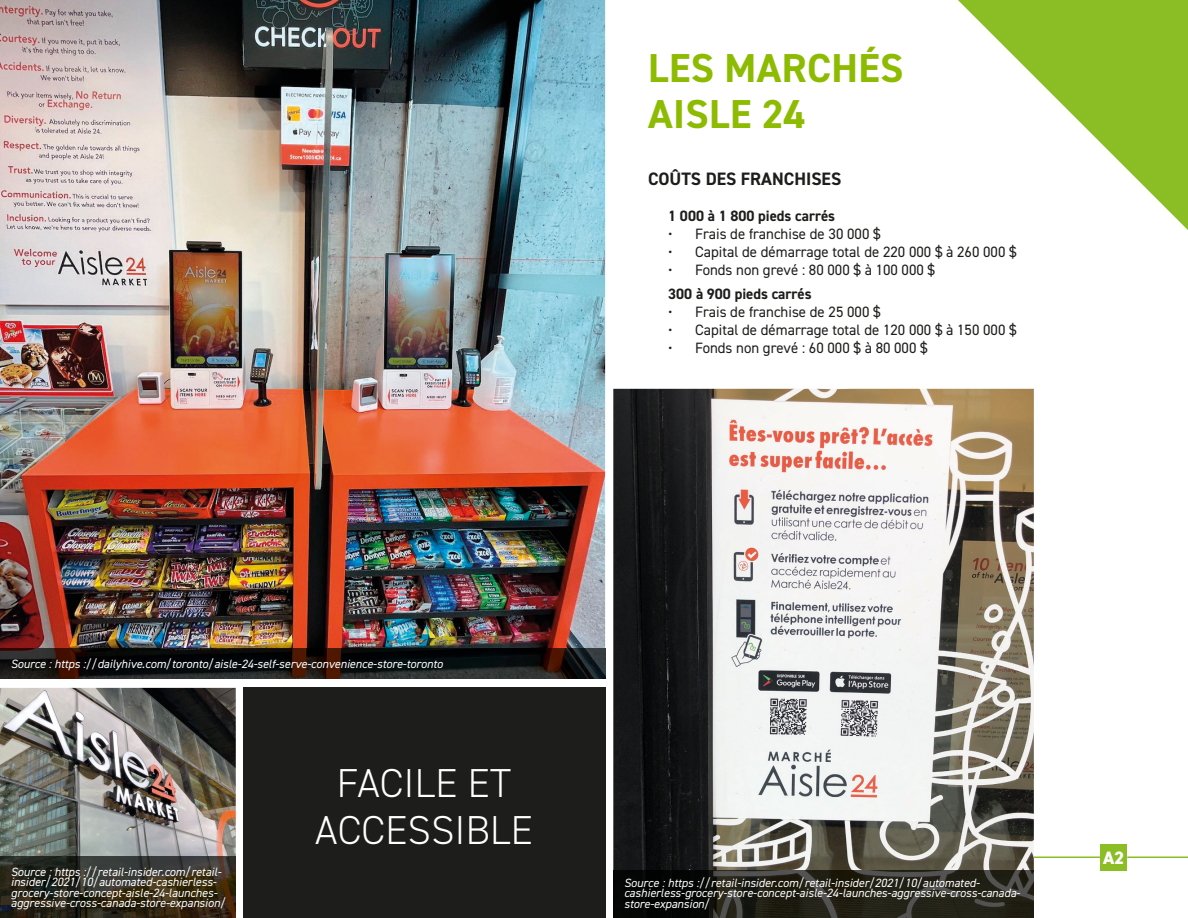
<style>
.page{position:relative;width:1188px;height:918px;background:#fff}
.page>*{position:absolute;margin:0;border:0;box-sizing:border-box;transform-origin:0 0}
.t1{font:300 40.5px/46.5px "DIN2014";letter-spacing:.01em;color:#fff;text-align:center}
.t2{font:700 40.5px/46.5px "DIN2014";letter-spacing:.01em;color:#8dbb00}
.t3{font:700 18px "DIN2014";color:#1d1d1b}
.t4{font:800 18px "DIN2014";color:#fff}
.t5{font:15px "DIN2014";color:#1d1d1b}
.t6{font:700 15px "DIN2014";color:#1d1d1b}
.t7{font:italic 12px/10.5px "DIN2014";color:#fff}
</style>
<div class="page">
<svg style="left:958px;top:0;width:230px;height:230px"></svg>
<img style="left:0;top:0;width:605px;height:648px">
<div style="left:243px;top:688px;width:362px;height:230px;background:#1d1d1b"></div>
<img style="left:613px;top:389px;width:421px;height:482px">
<img style="left:0;top:688px;width:236px;height:168px">
<img style="left:0;top:856px;width:236px;height:62px">
<img style="left:0;top:648px;width:605px;height:31px">
<img style="left:613px;top:871px;width:421px;height:47px">
<div style="left:1100px;top:844px;width:27px;height:27px;background:#8abe24"></div>
<hr style="left:1034px;top:856px;width:66px;height:2px;background:#8abe24">
<hr style="left:1127px;top:856px;width:61px;height:2px;background:#8abe24">
<h1 class="t2" style="left:648px;top:44px;width:257px">LES MARCHÉS<br>AISLE 24</h1>
<h2 class="t3" style="left:648px;top:167px;width:195px">COÛTS DES FRANCHISES</h2>
<p class="t6" style="left:668px;top:206px;width:168px">1 000 à 1 800 pieds carrés</p>
<p class="t5" style="left:668px;top:224px;width:214px">• Frais de franchise de 30 000 $</p>
<p class="t5" style="left:668px;top:242px;width:350px">• Capital de démarrage total de 220 000 $ à 260 000 $</p>
<p class="t5" style="left:668px;top:260px;width:268px">• Fonds non grevé : 80 000 $ à 100 000 $</p>
<p class="t6" style="left:668px;top:284px;width:145px">300 à 900 pieds carrés</p>
<p class="t5" style="left:668px;top:302px;width:214px">• Frais de franchise de 25 000 $</p>
<p class="t5" style="left:668px;top:320px;width:350px">• Capital de démarrage total de 120 000 $ à 150 000 $</p>
<p class="t5" style="left:668px;top:338px;width:261px">• Fonds non grevé : 60 000 $ à 80 000 $</p>
<p class="t7" style="left:11px;top:659px;width:434px">Source : https ://dailyhive.com/toronto/aisle-24-self-serve-convenience-store-toronto</p>
<p class="t7" style="left:11px;top:866px;width:217px">Source : https ://retail-insider.com/retail&shy;insider/2021/10/automated-cashierless&shy;grocery-store-concept-aisle-24-launches&shy;aggressive-cross-canada-store-expansion/</p>
<h1 class="t1" style="left:315px;top:760px;width:219px">FACILE ET<br>ACCESSIBLE</h1>
<p class="t7" style="left:624px;top:877px;width:398px">Source : https ://retail-insider.com/retail-insider/2021/10/automated&shy;cashierless-grocery-store-concept-aisle-24-launches-aggressive-cross-canada&shy;store-expansion/</p>
<h2 class="t4" style="left:1103px;top:846px;width:23px">A2</h2>
</div>
